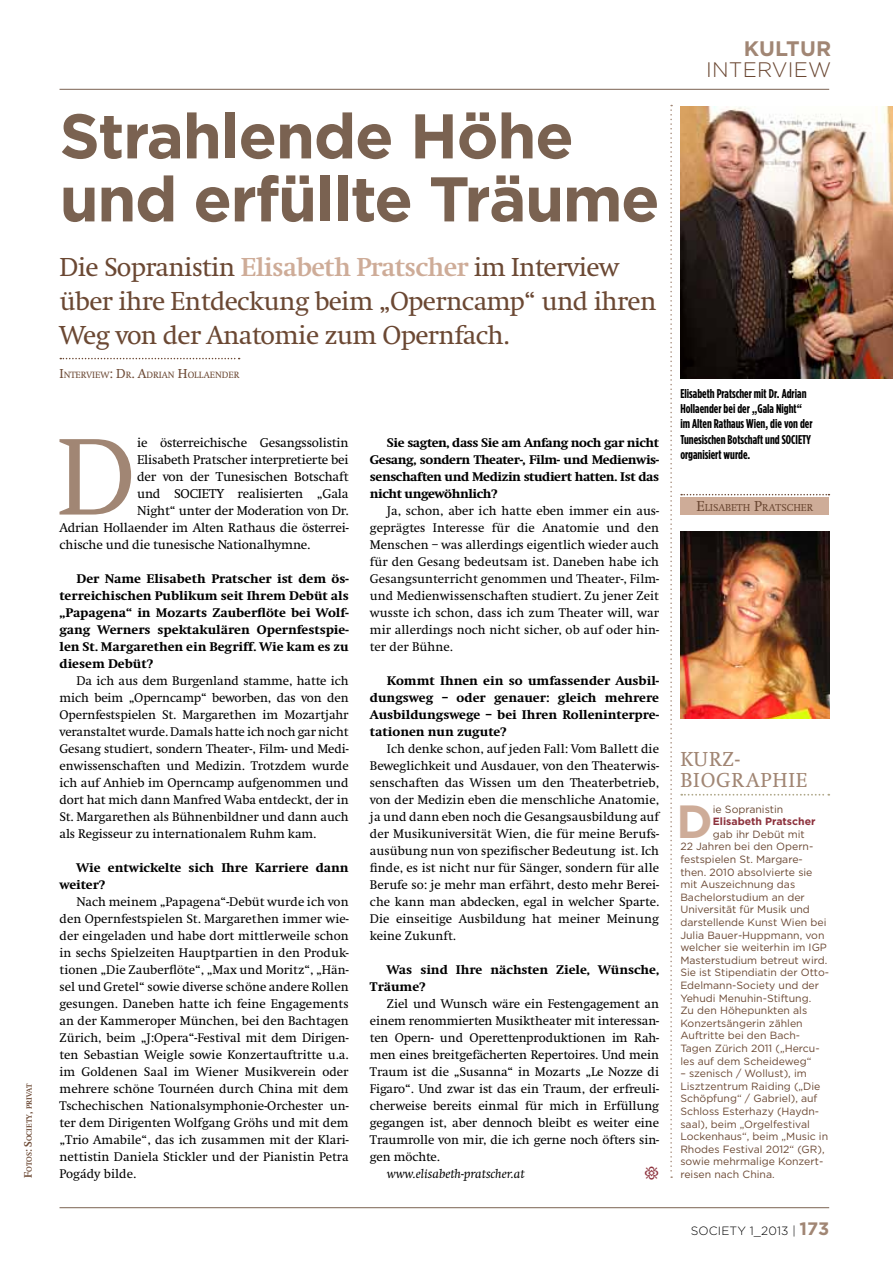
<style>
.page{position:relative;width:893px;height:1263px;background:#fff}
.page>*{position:absolute;margin:0;border:0;box-sizing:border-box;transform-origin:0 0}
.t1{font:113.1px "Swift";color:#a18674}
.t2{font:700 63px/63px "Gotham";letter-spacing:-.025em;color:#7a6251}
.t3{font:700 46.5px "Gotham";color:#ceac98}
.t4{font:27px/34px "Swift";letter-spacing:-.025em;color:#6b4833}
.t5{font:21px "Swift";color:#a18674}
.t6{font:300 21px "Gotham";letter-spacing:.01em;color:#6b4833}
.t7{font:700 21px "Gotham";color:#a18674}
.t8{font:18px "Minion Pro";color:#8c313c}
.t9{font:13.35px "Swift";letter-spacing:-.015em;color:#000}
.t10{font:13.05px/17px "Swift";color:#000;text-align:justify}
.t11{font:800 13.05px/17px "Swift";color:#000;text-align:justify}
.t12{font:italic 13.05px "Swift";color:#000}
.t13{font:700 12.75px/15.3px "Gotham Condensed";color:#000}
.t14{font:300 12px "Gotham";letter-spacing:.01em;color:#000}
.t15{font:10.5px/12.6px "Gotham";color:#6b4833}
.t16{font:700 10.5px "Gotham";color:#8c313c}
.t17{font:10.5px "Swift";color:#6b4833}
.t18{font:9.45px "Swift";color:#6b4833}
.t19{font:700 7.8px "Swift";color:#6b4833}
.s1{font-size:11.25px}
.s2{font-weight:700;color:#ceac98}
.s3{font-size:13.5px}
.s4{font-size:15px}
.s5{font-weight:700;font-size:18px;color:#a18674}
</style>
<div class="page">
<hr style="left:60px;top:1207px;width:769px;height:1px;background:#7a6251">
<hr style="left:60px;top:89px;width:769px;height:1px;background:#7a6251">
<svg style="left:60px;top:358px;width:180px;height:1px"></svg>
<svg style="left:670px;top:105px;width:2px;height:1073px"></svg>
<img style="left:680px;top:106px;width:213px;height:272px">
<svg style="left:681px;top:794px;width:148px;height:2px"></svg>
<img style="left:680px;top:531px;width:149px;height:188px">
<div style="left:680px;top:497px;width:149px;height:17px;background:#ceac98"></div>
<svg style="left:681px;top:494px;width:148px;height:1px"></svg>
<p class="t19" style="left:25px;top:1178px;width:96px;rotate:-90deg"><span class="s1">F</span>otos<span class="s1">: S</span>ociety<span class="s1">,</span> privat</p>
<h2 class="t2" style="left:60px;top:103px;width:602px">Strahlende Höhe und erfüllte Träume</h2>
<h3 class="t4" style="left:60px;top:251px;width:598px">Die Sopranistin <span class="s2">Elisabeth Pratscher</span> im Interview über ihre Entdeckung beim „Operncamp“ und ihren<br>Weg von der Anatomie zum Opernfach.</h3>
<p class="t18" style="left:60px;top:370px;width:181px"><span class="s3">I</span>NTERVIEW<span class="s3">: D</span>R<span class="s3">. A</span>DRIAN <span class="s3">H</span>OLLAENDER</p>
<h1 class="t1" style="left:57px;top:417px;width:81px">D</h1>
<p class="t9" style="left:137px;top:435px;width:213px">ie österreichische Gesangssolistin</p>
<p class="t9" style="left:137px;top:452px;width:213px">Elisabeth Pratscher interpretierte bei</p>
<p class="t9" style="left:137px;top:469px;width:213px">der von der Tunesischen Botschaft</p>
<p class="t9" style="left:137px;top:486px;width:213px">und SOCIETY realisierten „Gala</p>
<p class="t9" style="left:137px;top:503px;width:213px">Night“ unter der Moderation von Dr.</p>
<p class="t9" style="left:60px;top:520px;width:291px">Adrian Hollaender im Alten Rathaus die österrei-</p>
<p class="t9" style="left:60px;top:537px;width:252px">chische und die tunesische Nationalhymne.</p>
<p class="t11" style="left:60px;top:570px;width:291px;text-indent:17px">Der Name Elisabeth Pratscher ist dem ös&shy;terreichischen Publikum seit Ihrem Debüt als „Papagena“ in Mozarts Zauberflöte bei Wolf&shy;gang Werners spektakulären Opernfestspie&shy;len St. Margarethen ein Begriff. Wie kam es zu diesem Debüt?</p>
<p class="t10" style="left:60px;top:672px;width:291px;text-indent:17px">Da ich aus dem Burgenland stamme, hatte ich mich beim „Operncamp“ beworben, das von den Opernfestspielen St. Margarethen im Mozartjahr veranstaltet wurde. Damals hatte ich noch gar nicht Gesang studiert, sondern Theater-, Film- und Medi&shy;enwissenschaften und Medizin. Trotzdem wurde ich auf Anhieb im Operncamp aufgenommen und dort hat mich dann Manfred Waba entdeckt, der in St. Margarethen als Bühnenbildner und dann auch als Regisseur zu internationalem Ruhm kam.</p>
<p class="t11" style="left:60px;top:859px;width:291px;text-indent:17px">Wie entwickelte sich Ihre Karriere dann weiter?</p>
<p class="t10" style="left:60px;top:893px;width:291px;text-indent:17px">Nach meinem „Papagena“-Debüt wurde ich von den Opernfestspielen St. Margarethen immer wie&shy;der eingeladen und habe dort mittlerweile schon in sechs Spielzeiten Hauptpartien in den Produk&shy;tionen „Die Zauberflöte“, „Max und Moritz“, „Hän&shy;sel und Gretel“ sowie diverse schöne andere Rollen gesungen. Daneben hatte ich feine Engagements an der Kammeroper München, bei den Bachtagen Zürich, beim „J:Opera“-Festival mit dem Dirigen&shy;ten Sebastian Weigle sowie Konzertauftritte u.a. im Goldenen Saal im Wiener Musikverein oder mehrere schöne Tournéen durch China mit dem Tschechischen Nationalsymphonie-Orchester un&shy;ter dem Dirigenten Wolfgang Gröhs und mit dem „Trio Amabile“, das ich zusammen mit der Klari&shy;nettistin Daniela Stickler und der Pianistin Petra Pogády bilde.</p>
<p class="t11" style="left:370px;top:434px;width:291px;text-indent:17px">Sie sagten, dass Sie am Anfang noch gar nicht Gesang, sondern Theater-, Film- und Medienwis&shy;senschaften und Medizin studiert hatten. Ist das nicht ungewöhnlich?</p>
<p class="t10" style="left:370px;top:502px;width:291px;text-indent:17px">Ja, schon, aber ich hatte eben immer ein aus&shy;geprägtes Interesse für die Anatomie und den Menschen – was allerdings eigentlich wieder auch für den Gesang bedeutsam ist. Daneben habe ich Gesangsunterricht genommen und Theater-, Film&shy;und Medienwissenschaften studiert. Zu jener Zeit wusste ich schon, dass ich zum Theater will, war mir allerdings noch nicht sicher, ob auf oder hin&shy;ter der Bühne.</p>
<p class="t11" style="left:370px;top:672px;width:291px;text-indent:17px">Kommt Ihnen ein so umfassender Ausbil&shy;dungsweg – oder genauer: gleich mehrere Ausbildungswege – bei Ihren Rolleninterpre&shy;tationen nun zugute?</p>
<p class="t10" style="left:370px;top:740px;width:291px;text-indent:17px">Ich denke schon, auf jeden Fall: Vom Ballett die Beweglichkeit und Ausdauer, von den Theaterwis&shy;senschaften das Wissen um den Theaterbetrieb, von der Medizin eben die menschliche Anatomie, ja und dann eben noch die Gesangsausbildung auf der Musikuniversität Wien, die für meine Berufs&shy;ausübung nun von spezifischer Bedeutung ist. Ich finde, es ist nicht nur für Sänger, sondern für alle Berufe so: je mehr man erfährt, desto mehr Berei&shy;che kann man abdecken, egal in welcher Sparte.<br>Die einseitige Ausbildung hat meiner Meinung keine Zukunft.</p>
<p class="t11" style="left:370px;top:961px;width:291px;text-indent:17px">Was sind Ihre nächsten Ziele, Wünsche,<br>Träume?</p>
<p class="t10" style="left:370px;top:995px;width:291px;text-indent:17px">Ziel und Wunsch wäre ein Festengagement an einem renommierten Musiktheater mit interessan&shy;ten Opern- und Operettenproduktionen im Rah&shy;men eines breitgefächerten Repertoires. Und mein Traum ist die „Susanna“ in Mozarts „Le Nozze di Figaro“. Und zwar ist das ein Traum, der erfreuli&shy;cherweise bereits einmal für mich in Erfüllung gegangen ist, aber dennoch bleibt es weiter eine Traumrolle von mir, die ich gerne noch öfters sin&shy;gen möchte.</p>
<p class="t12" style="left:387px;top:1166px;width:139px">www.elisabeth-pratscher.at</p>
<h3 class="t8" style="left:644px;top:1160px;width:17px">•</h3>
<h3 class="t7" style="left:744px;top:36px;width:89px">kultur</h3>
<h3 class="t6" style="left:706px;top:58px;width:127px">INTERVIEW</h3>
<p class="t13" style="left:680px;top:385px;width:134px">Elisabeth Pratscher mit Dr. Adrian<br>Hollaender bei der „Gala Night“ im Alten Rathaus Wien, die von der<br>Tunesischen Botschaft und SOCIETY organisiert wurde.</p>
<p class="t17" style="left:696px;top:502px;width:118px"><span class="s4">E</span>LISABETH <span class="s4">P</span>RATSCHER</p>
<h3 class="t5" style="left:680px;top:748px;width:28px">Kurz</h3>
<h3 class="t5" style="left:735px;top:748px;width:6px">-</h3>
<h3 class="t5" style="left:680px;top:769px;width:14px">biographie</h3>
<h3 class="t3" style="left:676px;top:794px;width:38px">D</h3>
<p class="t15" style="left:713px;top:802px;width:72px">ie Sopranistin</p>
<p class="t16" style="left:713px;top:815px;width:104px">Elisabeth Pratscher</p>
<p class="t15" style="left:680px;top:827px;width:150px;text-indent:32px">gab ihr Debüt mit<br>22 Jahren bei den Opern&shy;festspielen St. Margare&shy;then. 2010 absolvierte sie mit Auszeichnung das<br>Bachelorstudium an der<br>Universität für Musik und darstellende Kunst Wien bei<br>Julia Bauer-Huppmann, von welcher sie weiterhin im IGP<br>Masterstudium betreut wird.<br>Sie ist Stipendiatin der Otto-<br>Edelmann-Society und der<br>Yehudi Menuhin-Stiftung.<br>Zu den Höhepunkten als<br>Konzertsängerin zählen<br>Auftritte bei den Bach-<br>Tagen Zürich 2011 („Hercu&shy;les auf dem Scheideweg“</p>
<p class="t15" style="left:680px;top:1067px;width:149px">– szenisch / Wollust), im<br>Lisztzentrum Raiding („Die<br>Schöpfung“ / Gabriel), auf<br>Schloss Esterhazy (Haydn&shy;saal), beim „Orgelfestival<br>Lockenhaus“, beim „Music in<br>Rhodes Festival 2012“ (GR), sowie mehrmalige Konzert&shy;reisen nach China.</p>
<p class="t14" style="left:691px;top:1224px;width:140px">SOCIETY 1_2013 | <span class="s5">173</span></p>
</div>
